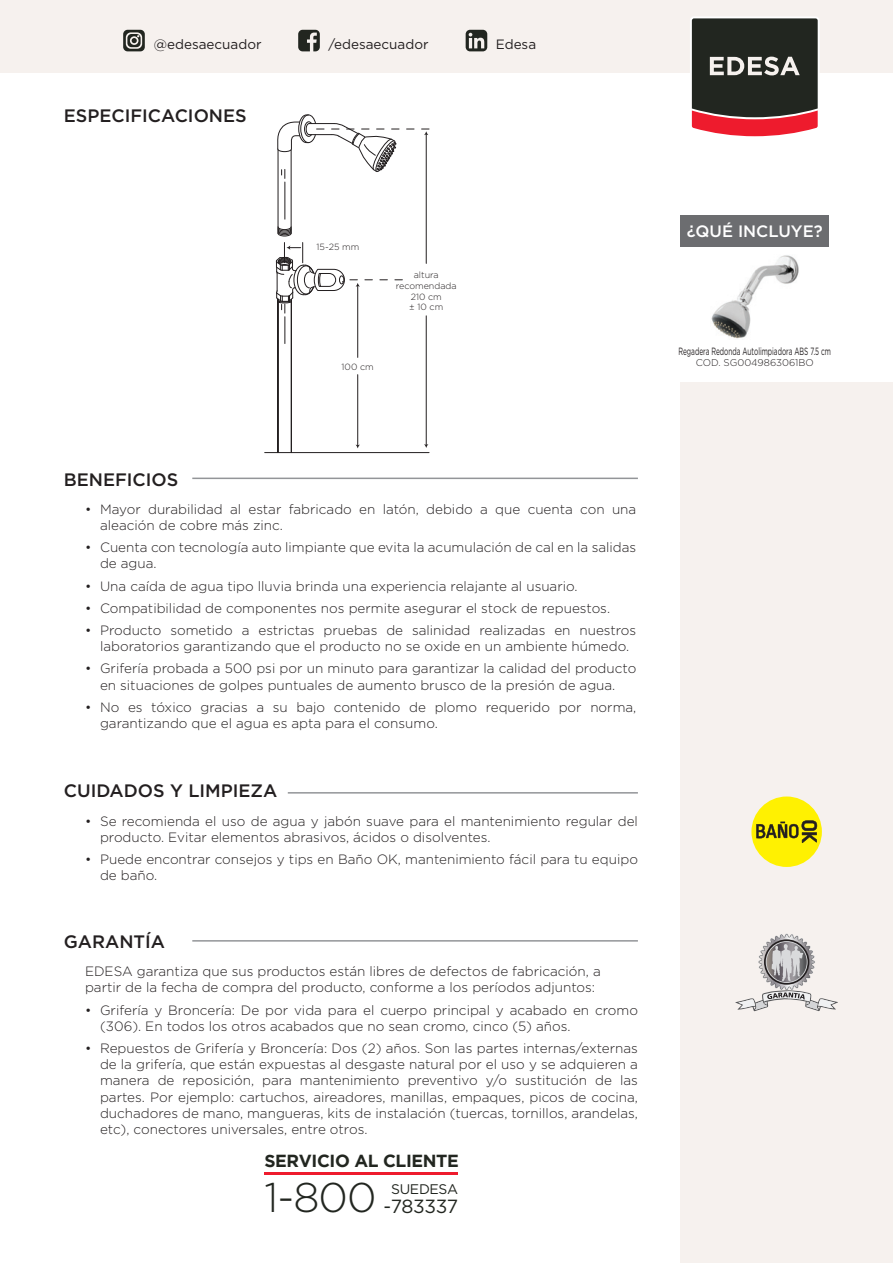
<style>
.page{position:relative;width:893px;height:1263px;background:#fff}
.page>*{position:absolute;margin:0;border:0;box-sizing:border-box;transform-origin:0 0}
.t1{font:19.05px "Gotham";letter-spacing:-.02em;color:#222620}
.t2{font:500 18px "Gotham";color:#231f20}
.t3{font:700 17.55px "Gotham";letter-spacing:-.02em;color:#222620}
.t4{font:500 16.5px "Gotham";color:#fff}
.t5{font:13.95px "Gotham";letter-spacing:-.02em;color:#222620}
.t6{font:300 13.5px/16.2px "Gotham";color:#231f20}
.t7{font:13.5px "Gotham";color:#231f20}
.t8{font:10.5px "Gotham";color:#231f20;scale:.62 1}
.t9{font:300 9.75px "Gotham";color:#231f20}
.t10{font:300 9px/10.8px "Gotham";color:#231f20;text-align:center}
.s1{font-weight:300;font-size:41.4px}
</style>
<div class="page">
<div style="left:680px;top:383px;width:213px;height:880px;background:#f6f1ee"></div>
<hr style="left:192px;top:478px;width:446px;height:1px;background:#939598">
<div style="left:680px;top:215px;width:149px;height:32px;background:#6c6d70"></div>
<img style="left:711px;top:255px;width:88px;height:84px">
<hr style="left:288px;top:792px;width:350px;height:1px;background:#939598">
<hr style="left:192px;top:940px;width:446px;height:1px;background:#939598">
<div style="left:751px;top:796px;width:71px;height:71px;background:#fff101;border-radius:50%"></div>
<svg style="left:756px;top:820px;width:61px;height:23px"></svg>
<svg style="left:735px;top:933px;width:103px;height:78px"></svg>
<div style="left:0;top:0;width:893px;height:72px;background:#f6f1ee"></div>
<svg style="left:123px;top:30px;width:22px;height:21px"></svg>
<svg style="left:298px;top:30px;width:22px;height:21px"></svg>
<svg style="left:466px;top:30px;width:21px;height:21px"></svg>
<hr style="left:265px;top:1172px;width:193px;height:2px;background:#ee1b2d">
<svg style="left:688px;top:17px;width:134px;height:120px;background:#614846"></svg>
<hr style="left:278px;top:299px;width:1px;height:154px;background:#231f20">
<hr style="left:291px;top:299px;width:1px;height:154px;background:#231f20">
<hr style="left:284px;top:182px;width:1px;height:37px;background:#231f20">
<hr style="left:357px;top:286px;width:1px;height:71px;background:#231f20">
<hr style="left:357px;top:375px;width:1px;height:71px;background:#231f20">
<svg style="left:356px;top:444px;width:4px;height:4px"></svg>
<hr style="left:426px;top:134px;width:1px;height:129px;background:#231f20">
<hr style="left:426px;top:316px;width:1px;height:129px;background:#231f20">
<hr style="left:265px;top:452px;width:164px;height:1px;background:#231f20">
<hr style="left:278px;top:150px;width:1px;height:83px;background:#231f20">
<hr style="left:291px;top:150px;width:1px;height:83px;background:#231f20">
<svg style="left:277px;top:114px;width:152px;height:64px"></svg>
<svg style="left:275px;top:226px;width:127px;height:118px"></svg>
<p class="t7" style="left:154px;top:35px;width:109px">@edesaecuador</p>
<p class="t7" style="left:328px;top:35px;width:102px">/edesaecuador</p>
<p class="t7" style="left:496px;top:35px;width:42px">Edesa</p>
<h2 class="t2" style="left:64px;top:103px;width:184px">ESPECIFICACIONES</h2>
<h2 class="t2" style="left:64px;top:467px;width:116px">BENEFICIOS</h2>
<p class="t10" style="left:317px;top:241px;width:44px">15-25 mm</p>
<p class="t10" style="left:342px;top:361px;width:34px">100 cm</p>
<p class="t10" style="left:396px;top:269px;width:62px">altura recomendada<br>210 cm<br>± 10 cm</p>
<p class="t6" style="left:100px;top:500px;width:538px;text-indent:-15px">• Mayor durabilidad al estar fabricado en latón, debido a que cuenta con una aleación de cobre más zinc.</p>
<p class="t6" style="left:100px;top:539px;width:538px;text-indent:-15px">• Cuenta con tecnología auto limpiante que evita la acumulación de cal en la salidas de agua.</p>
<p class="t6" style="left:85px;top:577px;width:494px">• Una caída de agua tipo lluvia brinda una experiencia relajante al usuario.</p>
<p class="t6" style="left:85px;top:599px;width:527px">• Compatibilidad de componentes nos permite asegurar el stock de repuestos.</p>
<p class="t6" style="left:85px;top:622px;width:553px;text-align:center">• Producto sometido a estrictas pruebas de salinidad realizadas en nuestros laboratorios garantizando que el producto no se oxide en un ambiente húmedo.</p>
<p class="t6" style="left:85px;top:660px;width:553px;text-align:center">• Grifería probada a 500 psi por un minuto para garantizar la calidad del producto en situaciones de golpes puntuales de aumento brusco de la presión de agua.</p>
<p class="t6" style="left:100px;top:698px;width:538px;text-indent:-15px">• No es tóxico gracias a su bajo contenido de plomo requerido por norma, garantizando que el agua es apta para el consumo.</p>
<h2 class="t2" style="left:64px;top:779px;width:215px">CUIDADOS Y LIMPIEZA</h2>
<p class="t6" style="left:100px;top:812px;width:539px;text-indent:-15px">• Se recomienda el uso de agua y jabón suave para el mantenimiento regular del producto. Evitar elementos abrasivos, ácidos o disolventes.</p>
<p class="t6" style="left:100px;top:851px;width:539px;text-indent:-15px">• Puede encontrar consejos y tips en Baño OK, mantenimiento fácil para tu equipo de baño.</p>
<h2 class="t2" style="left:64px;top:930px;width:103px">GARANTÍA</h2>
<p class="t6" style="left:85px;top:963px;width:517px">EDESA garantiza que sus productos están libres de defectos de fabricación, a partir de la fecha de compra del producto, conforme a los períodos adjuntos:</p>
<p class="t6" style="left:100px;top:1001px;width:539px;text-indent:-15px">• Grifería y Broncería: De por vida para el cuerpo principal y acabado en cromo (306). En todos los otros acabados que no sean cromo, cinco (5) años.</p>
<p class="t6" style="left:100px;top:1040px;width:539px;text-align:justify;text-indent:-15px">• Repuestos de Grifería y Broncería: Dos (2) años. Son las partes internas/externas de la grifería, que están expuestas al desgaste natural por el uso y se adquieren a manera de reposición, para mantenimiento preventivo y/o sustitución de las partes. Por ejemplo: cartuchos, aireadores, manillas, empaques, picos de cocina, duchadores de mano, mangueras, kits de instalación (tuercas, tornillos, arandelas, etc), conectores universales, entre otros.</p>
<p class="t3" style="left:264px;top:1151px;width:196px">SERVICIO AL CLIENTE</p>
<h1 class="t1" style="left:264px;top:1194px;width:195px"><span class="s1">1-800</span> -783337</h1>
<p class="t5" style="left:391px;top:1180px;width:69px">SUEDESA</p>
<p class="t4" style="left:687px;top:220px;width:137px">¿QUÉ INCLUYE?</p>
<p class="t8" style="left:678px;top:344px;width:248px">Regadera Redonda Autolimpiadora ABS 7.5 cm</p>
<p class="t9" style="left:696px;top:357px;width:119px">COD. SG0049863061BO</p>
</div>
